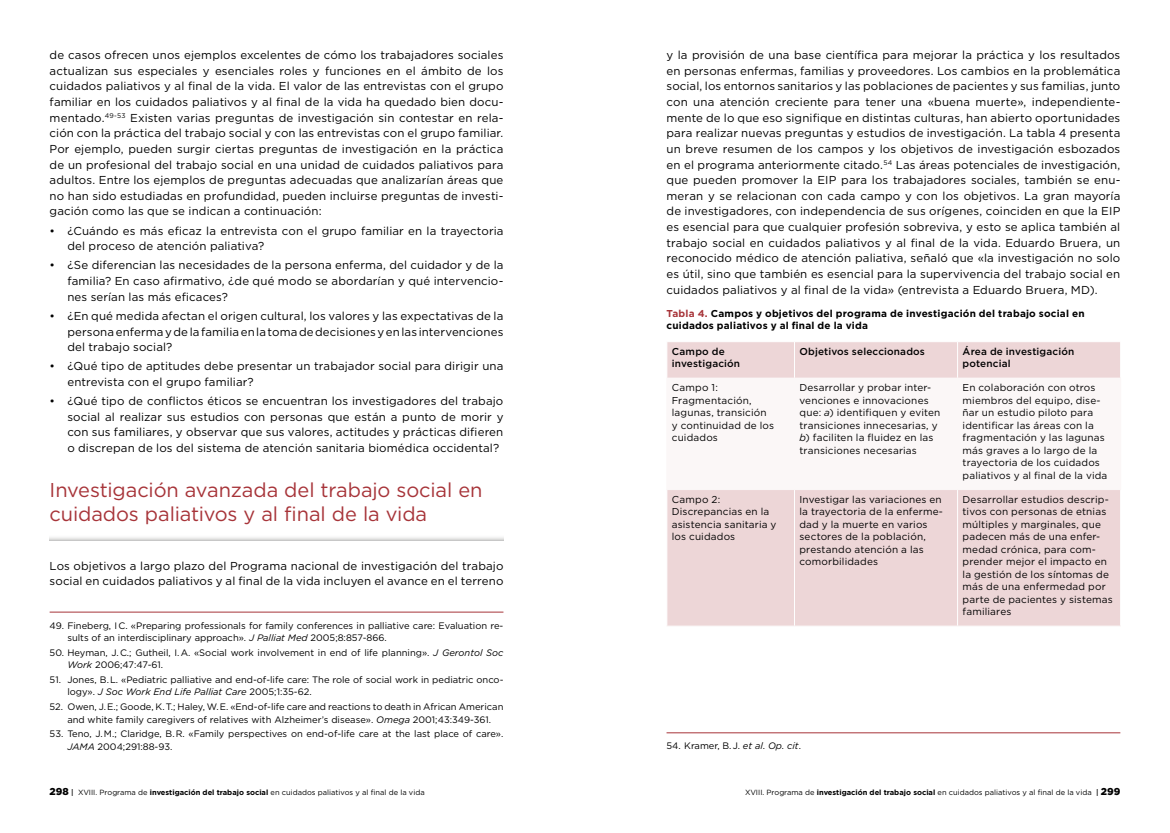
<style>
.page{position:relative;width:1170px;height:833px;background:#fff}
.page>*{position:absolute;margin:0;border:0;box-sizing:border-box;transform-origin:0 0}
.t1{font:20px/23.8px "Gotham HTF";letter-spacing:-.005em;color:#a73439}
.t2{font:11.5px/15.6px "Gotham HTF";letter-spacing:.01em;color:#000;text-align:justify}
.t3{font:10px/12.5px "Gotham HTF";letter-spacing:.015em;color:#000}
.t4{font:700 10px/12.5px "Gotham HTF";letter-spacing:.02em;color:#000}
.t5{font:500 10px/12.5px "Gotham HTF";letter-spacing:.015em;color:#000}
.t6{font:9.38px/12.5px "Gotham HTF";color:#000}
.t7{font:7.5px "Gotham HTF";color:#000}
.s1{font-style:italic}
.s2{color:#a73439}
.s3{font-weight:900;font-size:10px}
.s4{font-weight:500}
.s5{font-weight:700}
</style>
<div class="page">
<div style="left:667px;top:342px;width:453px;height:284px;background:#edd6d7"></div>
<svg style="left:667px;top:379px;width:453px;height:110px"></svg>
<hr style="left:794px;top:342px;width:1px;height:36px;background:#fff">
<hr style="left:957px;top:342px;width:1px;height:36px;background:#fff">
<hr style="left:794px;top:490px;width:1px;height:136px;background:#fff">
<hr style="left:957px;top:490px;width:1px;height:136px;background:#fff">
<hr style="left:666px;top:378px;width:128px;height:1px;background:#fbf7f7">
<hr style="left:666px;top:378px;width:1px;height:111px;background:#fbf7f7">
<hr style="left:794px;top:378px;width:163px;height:1px;background:#fbf7f7">
<hr style="left:794px;top:378px;width:1px;height:111px;background:#fbf7f7">
<hr style="left:957px;top:378px;width:163px;height:1px;background:#fbf7f7">
<hr style="left:957px;top:378px;width:1px;height:111px;background:#fbf7f7">
<hr style="left:1120px;top:378px;width:1px;height:111px;background:#fbf7f7">
<hr style="left:666px;top:489px;width:128px;height:1px;background:#fbf7f7">
<hr style="left:794px;top:489px;width:163px;height:1px;background:#fbf7f7">
<hr style="left:957px;top:489px;width:163px;height:1px;background:#fbf7f7">
<hr style="left:666px;top:626px;width:128px;height:1px;background:#fbf7f7">
<hr style="left:794px;top:626px;width:163px;height:1px;background:#fbf7f7">
<hr style="left:957px;top:626px;width:163px;height:1px;background:#fbf7f7">
<svg style="left:50px;top:537px;width:453px;height:3px"></svg>
<hr style="left:666px;top:732px;width:454px;height:1px;background:#a73439">
<hr style="left:50px;top:612px;width:453px;height:1px;background:#a73439">
<p class="t2" style="left:50px;top:47px;width:455px">de casos ofrecen unos ejemplos excelentes de cómo los trabajadores sociales actualizan sus especiales y esenciales roles y funciones en el ámbito de los cuidados paliativos y al final de la vida. El valor de las entrevistas con el grupo familiar en los cuidados paliativos y al final de la vida ha quedado bien docu&shy;mentado.<sup>49-53</sup> Existen varias preguntas de investigación sin contestar en rela&shy;ción con la práctica del trabajo social y con las entrevistas con el grupo familiar.<br>Por ejemplo, pueden surgir ciertas preguntas de investigación en la práctica de un profesional del trabajo social en una unidad de cuidados paliativos para adultos. Entre los ejemplos de preguntas adecuadas que analizarían áreas que no han sido estudiadas en profundidad, pueden incluirse preguntas de investi&shy;gación como las que se indican a continuación:</p>
<p class="t2" style="left:67px;top:223px;width:437px;text-indent:-18px">• ¿Cuándo es más eficaz la entrevista con el grupo familiar en la trayectoria del proceso de atención paliativa?</p>
<p class="t2" style="left:67px;top:257px;width:437px;text-indent:-18px">• ¿Se diferencian las necesidades de la persona enferma, del cuidador y de la familia? En caso afirmativo, ¿de qué modo se abordarían y qué intervencio&shy;nes serían las más eficaces?</p>
<p class="t2" style="left:67px;top:308px;width:437px;text-indent:-18px">• ¿En qué medida afectan el origen cultural, los valores y las expectativas de la persona enferma y de la familia en la toma de decisiones y en las intervenciones del trabajo social?</p>
<p class="t2" style="left:67px;top:358px;width:437px;text-indent:-18px">• ¿Qué tipo de aptitudes debe presentar un trabajador social para dirigir una entrevista con el grupo familiar?</p>
<p class="t2" style="left:67px;top:393px;width:437px;text-indent:-18px">• ¿Qué tipo de conflictos éticos se encuentran los investigadores del trabajo social al realizar sus estudios con personas que están a punto de morir y con sus familiares, y observar que sus valores, actitudes y prácticas difieren o discrepan de los del sistema de atención sanitaria biomédica occidental?</p>
<h1 class="t1" style="left:50px;top:478px;width:434px">Investigación avanzada del trabajo social en cuidados paliativos y al final de la vida</h1>
<p class="t2" style="left:50px;top:558px;width:455px">Los objetivos a largo plazo del Programa nacional de investigación del trabajo social en cuidados paliativos y al final de la vida incluyen el avance en el terreno</p>
<p class="t6" style="left:67px;top:619px;width:437px;text-indent:-18px">49. Fineberg, IC. «Preparing professionals for family conferences in palliative care: Evaluation re&shy;sults of an interdisciplinary approach». <span class="s1">J Palliat Med</span> 2005;8:857-866.</p>
<p class="t6" style="left:67px;top:646px;width:437px;text-indent:-18px">50. Heyman, J.C.; Gutheil, I.A. «Social work involvement in end of life planning». <span class="s1">J Gerontol Soc<br>Work</span> 2006;47:47-61.</p>
<p class="t6" style="left:67px;top:673px;width:437px;text-indent:-18px">51. Jones, B.L. «Pediatric palliative and end-of-life care: The role of social work in pediatric onco&shy;logy». <span class="s1">J Soc Work End Life Palliat Care</span> 2005;1:35-62.</p>
<p class="t6" style="left:50px;top:700px;width:455px;text-align:center">52. Owen, J.E.; Goode, K.T.; Haley, W.E. «End-of-life care and reactions to death in African American and white family caregivers of relatives with Alzheimer’s disease». <span class="s1">Omega</span> 2001;43:349-361.</p>
<p class="t6" style="left:67px;top:727px;width:437px;text-indent:-18px">53. Teno, J.M.; Claridge, B.R. «Family perspectives on end-of-life care at the last place of care».<br><span class="s1">JAMA</span> 2004;291:88-93.</p>
<p class="t2" style="left:666px;top:47px;width:455px">y la provisión de una base científica para mejorar la práctica y los resultados en personas enfermas, familias y proveedores. Los cambios en la problemática social, los entornos sanitarios y las poblaciones de pacientes y sus familias, junto con una atención creciente para tener una «buena muerte», independiente&shy;mente de lo que eso signifique en distintas culturas, han abierto oportunidades para realizar nuevas preguntas y estudios de investigación. La tabla 4 presenta un breve resumen de los campos y los objetivos de investigación esbozados en el programa anteriormente citado.<sup>54</sup> Las áreas potenciales de investigación, que pueden promover la EIP para los trabajadores sociales, también se enu&shy;meran y se relacionan con cada campo y con los objetivos. La gran mayoría de investigadores, con independencia de sus orígenes, coinciden en que la EIP es esencial para que cualquier profesión sobreviva, y esto se aplica también al trabajo social en cuidados paliativos y al final de la vida. Eduardo Bruera, un reconocido médico de atención paliativa, señaló que «la investigación no solo es útil, sino que también es esencial para la supervivencia del trabajo social en cuidados paliativos y al final de la vida» (entrevista a Eduardo Bruera, MD).</p>
<p class="t4" style="left:666px;top:307px;width:419px"><span class="s2">Tabla 4.</span> Campos y objetivos del programa de investigación del trabajo social en cuidados paliativos y al final de la vida</p>
<p class="t5" style="left:671px;top:345px;width:70px">Campo de investigación</p>
<p class="t5" style="left:799px;top:345px;width:127px">Objetivos seleccionados</p>
<p class="t5" style="left:962px;top:345px;width:113px">Área de investigación potencial</p>
<p class="t3" style="left:671px;top:381px;width:104px">Campo 1:<br>Fragmentación, lagunas, transición y continuidad de los cuidados</p>
<p class="t3" style="left:799px;top:381px;width:142px">Desarrollar y probar inter&shy;venciones e innovaciones que: <span class="s1">a</span>) identifiquen y eviten transiciones innecesarias, y <span class="s1">b</span>) faciliten la fluidez en las transiciones necesarias</p>
<p class="t3" style="left:962px;top:381px;width:146px">En colaboración con otros miembros del equipo, dise&shy;ñar un estudio piloto para identificar las áreas con la fragmentación y las lagunas más graves a lo largo de la trayectoria de los cuidados paliativos y al final de la vida</p>
<p class="t3" style="left:671px;top:493px;width:106px">Campo 2:<br>Discrepancias en la asistencia sanitaria y los cuidados</p>
<p class="t3" style="left:799px;top:493px;width:145px">Investigar las variaciones en la trayectoria de la enferme&shy;dad y la muerte en varios sectores de la población, prestando atención a las comorbilidades</p>
<p class="t3" style="left:962px;top:493px;width:152px">Desarrollar estudios descrip&shy;tivos con personas de etnias múltiples y marginales, que padecen más de una enfer&shy;medad crónica, para com&shy;prender mejor el impacto en la gestión de los síntomas de más de una enfermedad por parte de pacientes y sistemas familiares</p>
<p class="t6" style="left:666px;top:739px;width:136px">54. Kramer, B.J. <span class="s1">et al</span>. <span class="s1">Op. cit</span>.</p>
<p class="t7" style="left:50px;top:788px;width:376px"><span class="s3">298</span> <span class="s4">|</span> XVIII. Programa de <span class="s5">investigación del trabajo social</span> en cuidados paliativos y al final de la vida</p>
<p class="t7" style="left:745px;top:788px;width:377px">XVIII. Programa de <span class="s5">investigación del trabajo social</span> en cuidados paliativos y al final de la vida <span class="s4">|</span> <span class="s3">299</span></p>
</div>
